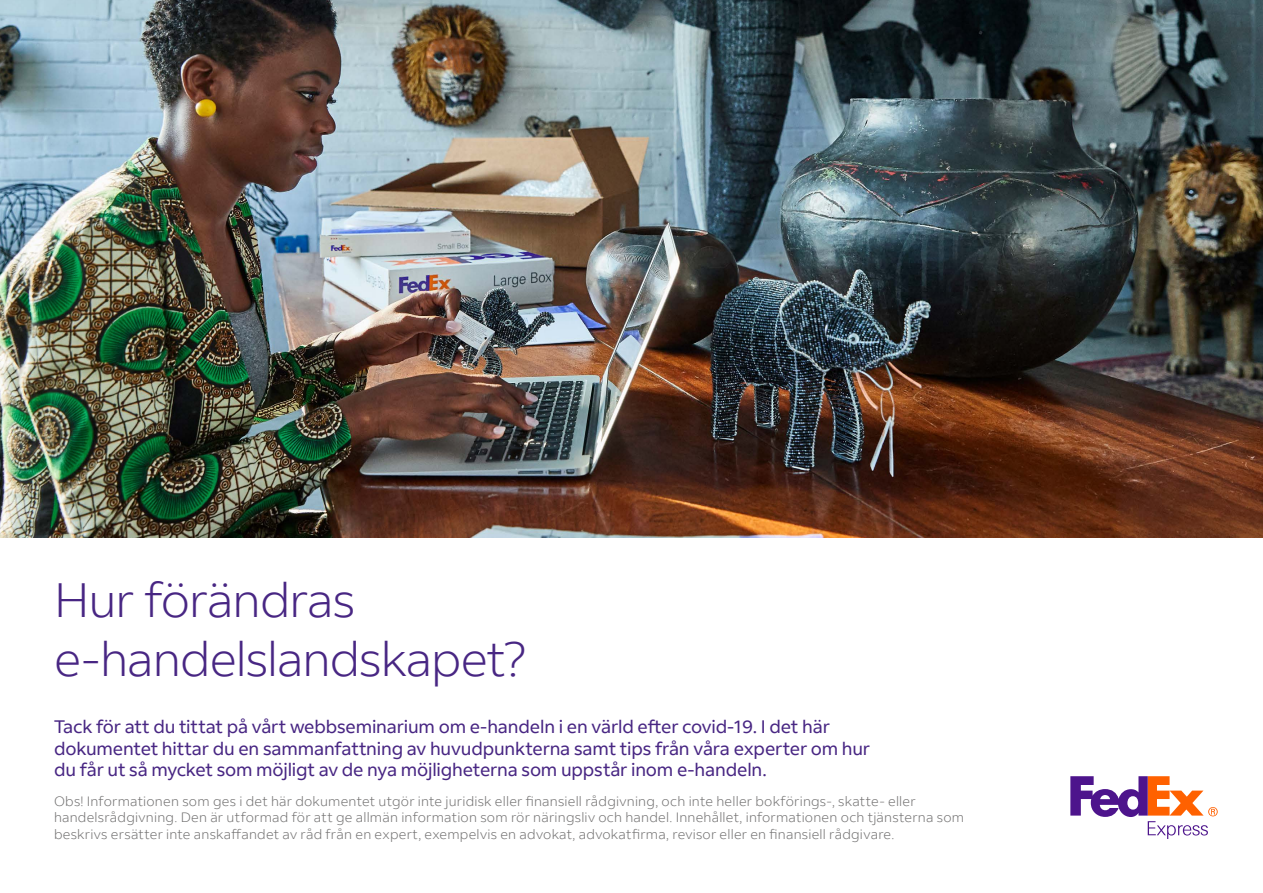
<style>
.page{position:relative;width:1263px;height:893px;background:#fff}
.page>*{position:absolute;margin:0;border:0;box-sizing:border-box;transform-origin:0 0}
.t1{font:300 48px/59.4px "Fed Ex Sans";letter-spacing:-.02em;color:#482683}
.t2{font:18px/21.6px "Fed Ex Sans";letter-spacing:-.01em;color:#482683}
.t3{font:300 13.5px/16.2px "Fed Ex Sans";letter-spacing:.015em;color:#706f6f}
</style>
<div class="page">
<img style="left:0;top:0;width:1263px;height:537px">
<svg style="left:1070px;top:776px;width:148px;height:63px"></svg>
<h1 class="t1" style="left:54px;top:570px;width:474px">Hur förändras e-handelslandskapet?</h1>
<p class="t2" style="left:54px;top:716px;width:817px">Tack för att du tittat på vårt webbseminarium om e-handeln i en värld efter covid-19. I det här dokumentet hittar du en sammanfattning av huvudpunkterna samt tips från våra experter om hur du får ut så mycket som möjligt av de nya möjligheterna som uppstår inom e-handeln.</p>
<p class="t3" style="left:54px;top:793px;width:912px">Obs! Informationen som ges i det här dokumentet utgör inte juridisk eller finansiell rådgivning, och inte heller bokförings-, skatte- eller handelsrådgivning. Den är utformad för att ge allmän information som rör näringsliv och handel. Innehållet, informationen och tjänsterna som beskrivs ersätter inte anskaffandet av råd från en expert, exempelvis en advokat, advokatfirma, revisor eller en finansiell rådgivare.</p>
</div>
